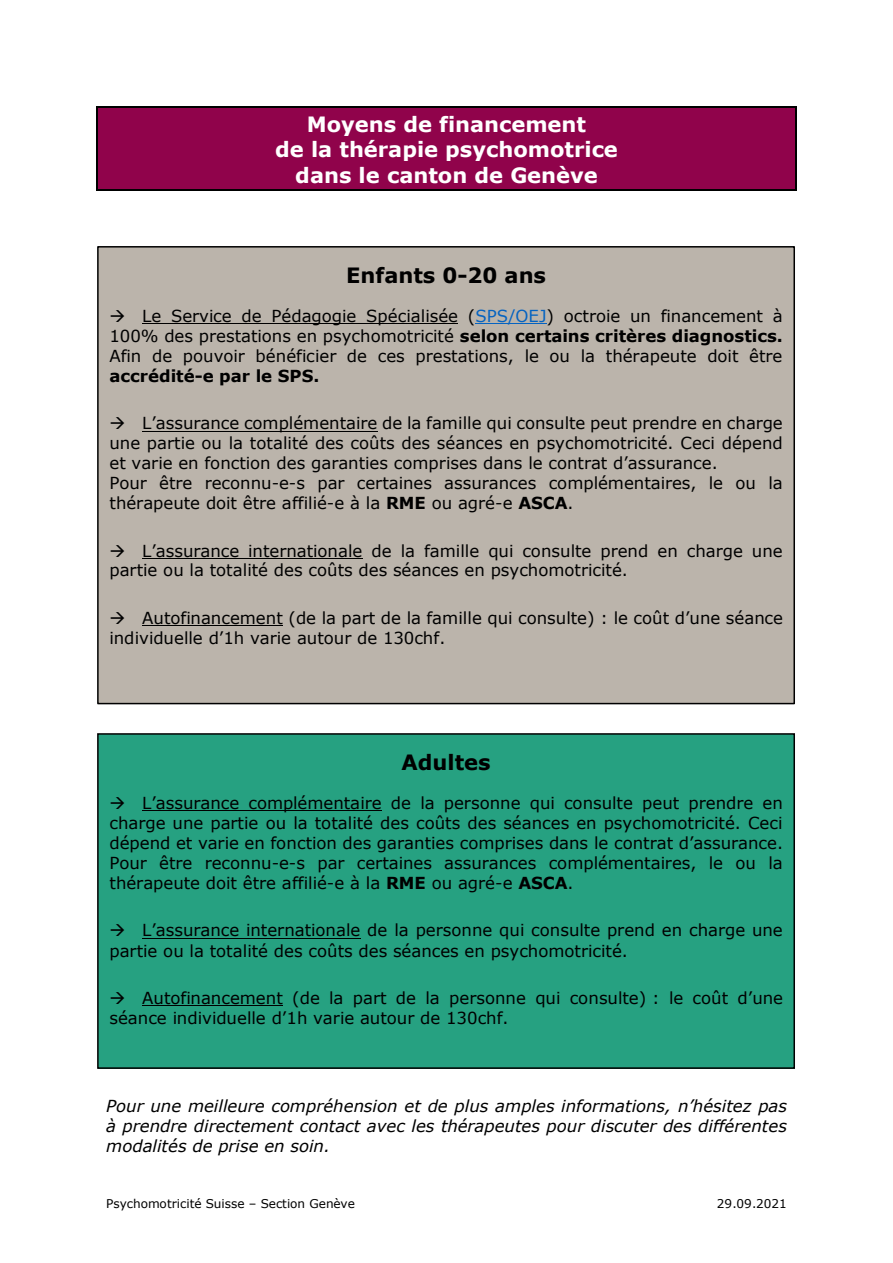
<style>
.page{position:relative;width:893px;height:1263px;background:#fff}
.page>*{position:absolute;margin:0;border:0;box-sizing:border-box;transform-origin:0 0}
.t1{font:700 21px "Verdana";color:#fff}
.t2{font:700 21px "Verdana";color:#000}
.t3{font:16.5px/20px "Verdana";color:#000}
.t4{font:italic 16.5px/20.1px "Verdana";color:#000;text-align:justify}
.t5{font:12px "Verdana";color:#000}
.s1{color:#0563c1}
.s2{font-weight:700}
</style>
<div class="page">
<div style="left:98px;top:108px;width:697px;height:28px;background:#90034b"></div>
<hr style="left:98px;top:106px;width:697px;height:2px;background:#000">
<div style="left:98px;top:136px;width:697px;height:26px;background:#90034b"></div>
<div style="left:98px;top:162px;width:697px;height:27px;background:#90034b"></div>
<hr style="left:98px;top:189px;width:697px;height:1px;background:#000">
<svg style="left:97px;top:106px;width:1px;height:84px"></svg>
<svg style="left:795px;top:106px;width:1px;height:84px"></svg>
<div style="left:98px;top:734px;width:696px;height:334px;background:#26a181"></div>
<div style="left:97px;top:733px;width:698px;height:336px;border:2px solid #000"></div>
<hr style="left:142px;top:810px;width:240px;height:1px;background:#000">
<hr style="left:142px;top:938px;width:218px;height:1px;background:#000">
<hr style="left:142px;top:1005px;width:141px;height:1px;background:#000">
<div style="left:98px;top:247px;width:696px;height:457px;background:#bbb4ab"></div>
<div style="left:97px;top:246px;width:698px;height:458px;border:2px solid #000"></div>
<hr style="left:142px;top:323px;width:316px;height:1px;background:#000">
<hr style="left:475px;top:323px;width:72px;height:1px;background:#0563c1">
<hr style="left:142px;top:431px;width:235px;height:1px;background:#000">
<hr style="left:142px;top:558px;width:220px;height:1px;background:#000">
<hr style="left:142px;top:625px;width:141px;height:1px;background:#000">
<p class="t1" style="left:307px;top:111px;width:281px">Moyens de financement</p>
<p class="t1" style="left:275px;top:136px;width:344px">de la thérapie psychomotrice</p>
<p class="t1" style="left:295px;top:162px;width:304px">dans le canton de Genève</p>
<p class="t2" style="left:346px;top:262px;width:201px">Enfants 0-20 ans</p>
<p class="t3" style="left:109px;top:305px;width:675px">→ Le Service de Pédagogie Spécialisée (<span class="s1">SPS/OEJ</span>) octroie un financement à<br>100% des prestations en psychomotricité <span class="s2">selon certains critères diagnostics.</span></p>
<p class="t3" style="left:109px;top:345px;width:675px">Afin de pouvoir bénéficier de ces prestations, le ou la thérapeute doit être <span class="s2">accrédité-e par le SPS.</span></p>
<p class="t3" style="left:109px;top:413px;width:675px;text-align:justify">→ L’assurance complémentaire de la famille qui consulte peut prendre en charge une partie ou la totalité des coûts des séances en psychomotricité. Ceci dépend et varie en fonction des garanties comprises dans le contrat d’assurance.</p>
<p class="t3" style="left:109px;top:473px;width:675px">Pour être reconnu-e-s par certaines assurances complémentaires, le ou la thérapeute doit être affilié-e à la <span class="s2">RME</span> ou agré-e <span class="s2">ASCA</span>.</p>
<p class="t3" style="left:109px;top:540px;width:675px">→ L’assurance internationale de la famille qui consulte prend en charge une partie ou la totalité des coûts des séances en psychomotricité.</p>
<p class="t3" style="left:109px;top:607px;width:675px">→ Autofinancement (de la part de la famille qui consulte) : le coût d’une séance individuelle d’1h varie autour de 130chf.</p>
<p class="t2" style="left:401px;top:749px;width:91px">Adultes</p>
<p class="t3" style="left:109px;top:792px;width:675px;text-align:justify">→ L’assurance complémentaire de la personne qui consulte peut prendre en charge une partie ou la totalité des coûts des séances en psychomotricité. Ceci dépend et varie en fonction des garanties comprises dans le contrat d’assurance.</p>
<p class="t3" style="left:109px;top:853px;width:675px">Pour être reconnu-e-s par certaines assurances complémentaires, le ou la thérapeute doit être affilié-e à la <span class="s2">RME</span> ou agré-e <span class="s2">ASCA</span>.</p>
<p class="t3" style="left:109px;top:920px;width:675px">→ L’assurance internationale de la personne qui consulte prend en charge une partie ou la totalité des coûts des séances en psychomotricité.</p>
<p class="t3" style="left:109px;top:987px;width:675px;line-height:20.5px">→ Autofinancement (de la part de la personne qui consulte) : le coût d’une séance individuelle d’1h varie autour de 130chf.</p>
<p class="t4" style="left:106px;top:1095px;width:682px">Pour une meilleure compréhension et de plus amples informations, n’hésitez pas à prendre directement contact avec les thérapeutes pour discuter des différentes modalités de prise en soin.</p>
<p class="t5" style="left:106px;top:1196px;width:250px">Psychomotricité Suisse – Section Genève</p>
<p class="t5" style="left:717px;top:1196px;width:71px">29.09.2021</p>
</div>
